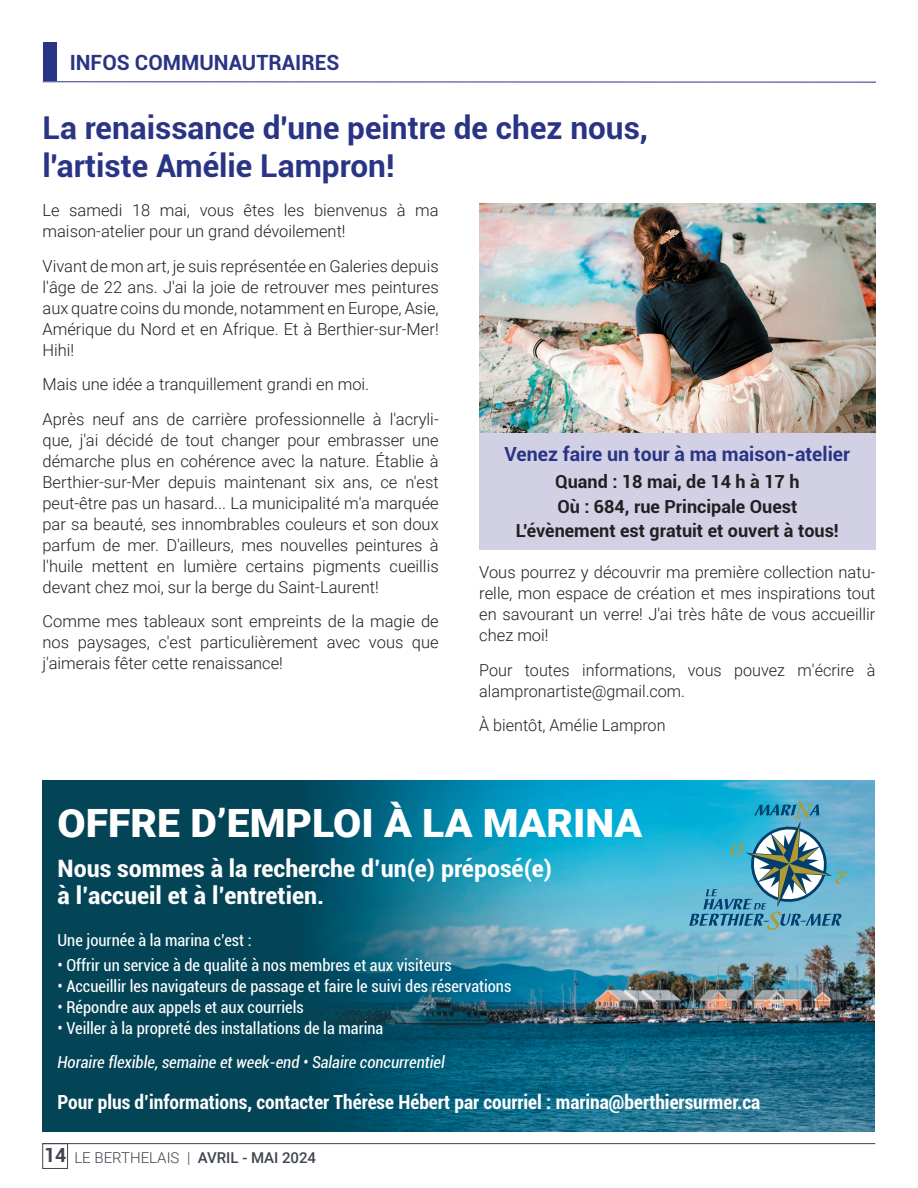
<style>
.page{position:relative;width:918px;height:1188px;background:#fff}
.page>*{position:absolute;margin:0;border:0;box-sizing:border-box;transform-origin:0 0}
.t1{font:900 39px "Roboto";color:#fff;scale:1.05 1}
.t2{font:700 31.5px/37.8px "Roboto";color:#2a3485}
.t3{font:700 condensed 24px/27px "Roboto";color:#fff;scale:1.1 1}
.t4{font:700 21px "Roboto";color:#2a3485}
.t5{font:700 condensed 19.5px "Roboto";color:#fff}
.t6{font:700 19.5px "Roboto";color:#2a3485}
.t7{font:700 18px/24.3px "Roboto";color:#231f20;text-align:center}
.t8{font:300 16.5px/21px "Roboto";color:#231f20;text-align:justify}
.t9{font:condensed 16.5px "Roboto";color:#fff}
.t10{font:italic condensed 16.5px "Roboto";color:#fff}
.t11{font:300 15px "Roboto";color:#40454e}
.s1{font-weight:700;font-size:19.5px}
.s2{font-weight:500}
</style>
<div class="page">
<hr style="left:43px;top:1143px;width:832px;height:1px;background:#40454e">
<div style="left:43px;top:1143px;width:25px;height:26px;border:1px solid #40454e"></div>
<div style="left:479px;top:433px;width:396px;height:117px;background:#d2d0e4"></div>
<img style="left:43px;top:780px;width:831px;height:351px">
<img style="left:480px;top:204px;width:396px;height:229px">
<svg style="left:689px;top:800px;width:159px;height:130px;background:#57a8c0"></svg>
<hr style="left:43px;top:81px;width:833px;height:2px;background:#2a3485">
<div style="left:43px;top:43px;width:13px;height:38px;background:#2a3485"></div>
<p class="t4" style="left:70px;top:48px;width:271px">INFOS COMMUNAUTRAIRES</p>
<h2 class="t2" style="left:43px;top:108px;width:607px">La renaissance d'une peintre de chez nous, l'artiste Amélie Lampron!</h2>
<p class="t8" style="left:43px;top:199px;width:398px">Le samedi 18 mai, vous êtes les bienvenus à ma maison--atelier pour un grand dévoilement!</p>
<p class="t8" style="left:43px;top:255px;width:398px">Vivant de mon art, je suis représentée en Galeries depuis l'âge de 22 ans. J'ai la joie de retrouver mes peintures aux quatre coins du monde, notamment en Europe, Asie, Amérique du Nord et en Afrique. Et à Berthier-sur-Mer!<br>Hihi!</p>
<p class="t8" style="left:43px;top:366px;width:398px;line-height:34.5px">Mais une idée a tranquillement grandi en moi.<br>Après neuf ans de carrière professionnelle à l'acryli-</p>
<p class="t8" style="left:43px;top:429px;width:398px">que, j'ai décidé de tout changer pour embrasser une démarche plus en cohérence avec la nature. Établie à Berthier-sur-Mer depuis maintenant six ans, ce n'est peut-être pas un hasard... La municipalité m'a marquée par sa beauté, ses innombrables couleurs et son doux parfum de mer. D'ailleurs, mes nouvelles peintures à l'huile mettent en lumière certains pigments cueillis devant chez moi, sur la berge du Saint-Laurent!</p>
<p class="t8" style="left:43px;top:610px;width:398px">Comme mes tableaux sont empreints de la magie de nos paysages, c'est particulièrement avec vous que j'aimerais fêter cette renaissance!</p>
<p class="t6" style="left:505px;top:440px;width:347px">Venez faire un tour à ma maison-atelier</p>
<p class="t7" style="left:516px;top:469px;width:325px">Quand : 18 mai, de 14 h à 17 h<br>Où : 684, rue Principale Ouest<br>L'évènement est gratuit et ouvert à tous!</p>
<p class="t8" style="left:479px;top:561px;width:398px">Vous pourrez y découvrir ma première collection natu&shy;relle, mon espace de création et mes inspirations tout en savourant un verre! J'ai très hâte de vous accueillir chez moi!</p>
<p class="t8" style="left:479px;top:659px;width:398px">Pour toutes informations, vous pouvez m'écrire à alampronartiste@gmail.com.</p>
<p class="t8" style="left:479px;top:714px;width:188px">À bientôt, Amélie Lampron</p>
<h1 class="t1" style="left:58px;top:796px;width:558px">OFFRE D’EMPLOI À LA MARINA</h1>
<h3 class="t3" style="left:58px;top:854px;width:451px">Nous sommes à la recherche d’un(e) préposé(e) à l’accueil et à l’entretien.</h3>
<p class="t9" style="left:58px;top:929px;width:196px">Une journée à la marina c’est :</p>
<p class="t9" style="left:58px;top:953px;width:396px">• Offrir un service à de qualité à nos membres et aux visiteurs</p>
<p class="t9" style="left:58px;top:974px;width:455px">• Accueillir les navigateurs de passage et faire le suivi des réservations</p>
<p class="t9" style="left:58px;top:995px;width:248px">• Répondre aux appels et aux courriels</p>
<p class="t9" style="left:58px;top:1016px;width:327px">• Veiller à la propreté des installations de la marina</p>
<p class="t10" style="left:58px;top:1051px;width:389px">Horaire flexible, semaine et week-end • Salaire concurrentiel</p>
<p class="t5" style="left:58px;top:1089px;width:704px">Pour plus d’informations, contacter Thérèse Hébert par courriel : marina@berthiersurmer.ca</p>
<p class="t11" style="left:44px;top:1147px;width:274px"><span class="s1">14</span> LE BERTHELAIS | <span class="s2">AVRIL - MAI 2024</span></p>
</div>
